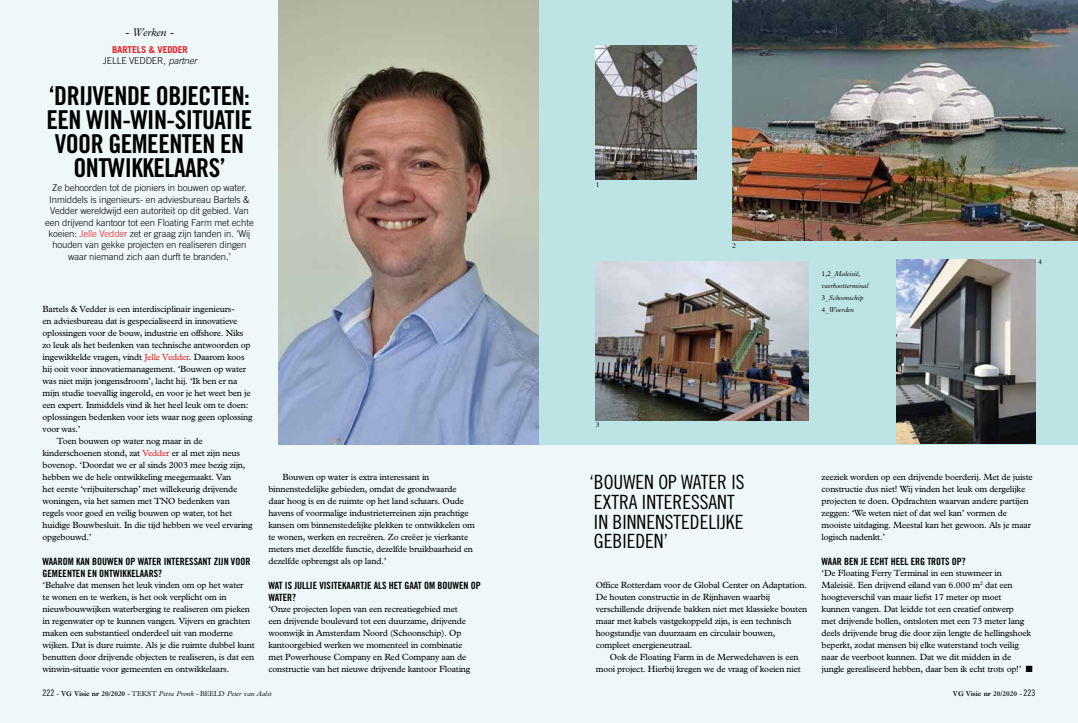
<style>
.page{position:relative;width:1078px;height:723px;background:#fff}
.page>*{position:absolute;margin:0;border:0;box-sizing:border-box;transform-origin:0 0}
.t1{font:26px/24px "Trade Gothic Bold Cond Twenty";letter-spacing:-.02em;color:#000;text-align:center}
.t2{font:19.6px/19.6px "Trade Gothic Cond Eighteen";color:#000}
.t3{font:italic 300 11px "M Plantin";letter-spacing:-.01em;color:#000}
.t4{font:10px/12px "Trade Gothic Bold Cond Twenty";color:#000}
.t5{font:300 9.5px/11.4px "Trade Gothic";letter-spacing:-.01em;color:#000;text-align:center}
.t6{font:700 9.5px/11.4px "Trade Gothic";letter-spacing:-.01em;color:#ed1d24;text-align:center}
.t7{font:9px/12px "M Plantin";letter-spacing:-.02em;color:#000}
.t8{font:italic 300 7px/12px "M Plantin";color:#000}
.t9{font:600 7px "M Plantin";letter-spacing:-.01em;color:#000}
.t10{font:300 7px "M Plantin";color:#000}
.s1{font-weight:300;color:#000}
.s2{font-weight:300;font-style:italic;color:#000}
.s3{color:#ed1d24}
.s4{font-family:"Trade Gothic Cond Eighteen";font-weight:400;font-style:normal;font-size:9px}
.s5{font-style:normal}
.s6{font-weight:600;font-style:normal}
.s7{font-weight:300}
.s8{font-family:"Trade Gothic Cond Eighteen";font-weight:400;font-size:9px}
</style>
<div class="page">
<div style="left:0;top:0;width:1077px;height:723px;background:#eff8f8"></div>
<div style="left:539px;top:0;width:538px;height:444px;background:#bce4e5"></div>
<img style="left:732px;top:0;width:345px;height:240px">
<img style="left:595px;top:45px;width:101px;height:135px">
<img style="left:896px;top:259px;width:139px;height:185px">
<img style="left:595px;top:262px;width:213px;height:158px">
<img style="left:279px;top:0;width:260px;height:444px">
<p class="t3" style="left:125px;top:26px;width:50px">- Werken -</p>
<p class="t6" style="left:103px;top:43px;width:96px">BARTELS &amp; VEDDER<br><span class="s1">Jelle Vedder,</span> <span class="s2">partner</span></p>
<h1 class="t1" style="left:46px;top:84px;width:207px">‘DRIJVENDE OBJECTEN:<br>EEN WIN-WIN-SITUATIE<br>VOOR GEMEENTEN EN<br>ONTWIKKELAARS’</h1>
<p class="t5" style="left:45px;top:182px;width:210px">Ze behoorden tot de pioniers in bouwen op water.<br>Inmiddels is ingenieurs- en adviesbureau Bartels &amp; Vedder wereldwijd een autoriteit op dit gebied. Van een drijvend kantoor tot een Floating Farm met echte koeien: <span class="s3">Jelle Vedder</span> zet er graag zijn tanden in. ‘Wij houden van gekke projecten en realiseren dingen waar niemand zich aan durft te branden.’</p>
<p class="t7" style="left:43px;top:303px;width:193px">Bartels &amp; Vedder is een interdisciplinair ingenieurs-</p>
<p class="t7" style="left:43px;top:315px;width:196px">en adviesbureau dat is gespecialiseerd in innovatieve</p>
<p class="t7" style="left:43px;top:327px;width:202px">oplossingen voor de bouw, industrie en offshore. Niks</p>
<p class="t7" style="left:43px;top:339px;width:209px">zo leuk als het bedenken van technische antwoorden op</p>
<p class="t7" style="left:43px;top:351px;width:203px">ingewikkelde vragen, vindt <span class="s3">Jelle Vedder</span>. Daarom koos</p>
<p class="t7" style="left:43px;top:363px;width:205px">hij ooit voor innovatiemanagement. ‘Bouwen op water</p>
<p class="t7" style="left:43px;top:375px;width:196px">was niet mijn jongensdroom’, lacht hij. ‘Ik ben er na</p>
<p class="t7" style="left:43px;top:387px;width:209px">mijn studie toevallig ingerold, en voor je het weet ben je</p>
<p class="t7" style="left:43px;top:399px;width:207px">een expert. Inmiddels vind ik het heel leuk om te doen:</p>
<p class="t7" style="left:43px;top:411px;width:211px">oplossingen bedenken voor iets waar nog geen oplossing</p>
<p class="t7" style="left:43px;top:423px;width:40px">voor was.’</p>
<p class="t7" style="left:57px;top:435px;width:147px">Toen bouwen op water nog maar in de</p>
<p class="t7" style="left:43px;top:447px;width:199px">kinderschoenen stond, zat <span class="s3">Vedder</span> er al met zijn neus</p>
<p class="t7" style="left:43px;top:459px;width:204px">bovenop. ‘Doordat we er al sinds 2003 mee bezig zijn,</p>
<p class="t7" style="left:43px;top:471px;width:190px">hebben we de hele ontwikkeling meegemaakt. Van</p>
<p class="t7" style="left:43px;top:483px;width:196px">het eerste ‘vrijbuiterschap’ met willekeurig drijvende</p>
<p class="t7" style="left:43px;top:495px;width:189px">woningen, via het samen met TNO bedenken van</p>
<p class="t7" style="left:43px;top:507px;width:191px">regels voor goed en veilig bouwen op water, tot het</p>
<p class="t7" style="left:43px;top:519px;width:212px">huidige Bouwbesluit. In die tijd hebben we veel ervaring</p>
<p class="t7" style="left:43px;top:531px;width:50px">opgebouwd.’</p>
<p class="t4" style="left:43px;top:555px;width:209px">WAAROM KAN BOUWEN OP WATER INTERESSANT ZIJN VOOR<br>GEMEENTEN EN ONTWIKKELAARS?</p>
<p class="t7" style="left:43px;top:579px;width:214px">‘Behalve dat mensen het leuk vinden om op het water<br>te wonen en te werken, is het ook verplicht om in nieuwbouwwijken waterberging te realiseren om pieken in regenwater op te kunnen vangen. Vijvers en grachten maken een substantieel onderdeel uit van moderne wijken. Dat is dure ruimte. Als je die ruimte dubbel kunt benutten door drijvende objecten te realiseren, is dat een winwin-situatie voor gemeenten en ontwikkelaars.</p>
<p class="t7" style="left:268px;top:471px;width:208px;text-indent:14px">Bouwen op water is extra interessant in binnenstedelijke gebieden, omdat de grondwaarde daar hoog is en de ruimte op het land schaars. Oude havens of voormalige industrieterreinen zijn prachtige kansen om binnenstedelijke plekken te ontwikkelen om te wonen, werken en recreëren. Zo creëer je vierkante meters met dezelfde functie, dezelfde bruikbaarheid en dezelfde opbrengst als op land.’</p>
<p class="t4" style="left:268px;top:579px;width:214px">WAT IS JULLIE VISITEKAARTJE ALS HET GAAT OM BOUWEN OP<br>WATER?</p>
<p class="t7" style="left:268px;top:603px;width:203px">‘Onze projecten lopen van een recreatiegebied met een drijvende boulevard tot een duurzame, drijvende woonwijk in Amsterdam Noord (Schoonschip). Op kantoorgebied werken we momenteel in combinatie met Powerhouse Company en Red Company aan de constructie van het nieuwe drijvende kantoor Floating</p>
<p class="t8" style="left:43px;top:688px;width:230px"><span class="s4">222</span> <span class="s5">-</span> <span class="s6">VG Visie nr 20/2020</span> <span class="s5">- tekst</span> Petra Pronk <span class="s5">- BEELD</span> Peter van Aalst</p>
<p class="t10" style="left:595px;top:180px;width:5px">1</p>
<p class="t10" style="left:732px;top:241px;width:5px">2</p>
<p class="t8" style="left:821px;top:268px;width:48px"><span class="s5">1,2_</span>Maleisië, veerbootterminal<br><span class="s5">3_</span>Schoonschip<br><span class="s5">4_</span>Woerden</p>
<p class="t10" style="left:1037px;top:258px;width:5px">4</p>
<p class="t10" style="left:595px;top:421px;width:5px">3</p>
<h2 class="t2" style="left:589px;top:472px;width:156px">‘BOUWEN OP WATER IS<br>EXTRA INTERESSANT<br>IN BINNENSTEDELIJKE<br>GEBIEDEN’</h2>
<p class="t7" style="left:595px;top:579px;width:213px">Office Rotterdam voor de Global Center on Adaptation.<br>De houten constructie in de Rijnhaven waarbij verschillende drijvende bakken niet met klassieke bouten maar met kabels vastgekoppeld zijn, is een technisch hoogstandje van duurzaam en circulair bouwen, compleet energieneutraal.</p>
<p class="t7" style="left:595px;top:651px;width:207px;text-align:right">Ook de Floating Farm in de Merwedehaven is een mooi project. Hierbij kregen we de vraag of koeien niet</p>
<p class="t7" style="left:821px;top:471px;width:212px">zeeziek worden op een drijvende boerderij. Met de juiste constructie dus niet! Wij vinden het leuk om dergelijke projecten te doen. Opdrachten waarvan andere partijen zeggen: ‘We weten niet of dat wel kan’ vormen de mooiste uitdaging. Meestal kan het gewoon. Als je maar logisch nadenkt.’</p>
<p class="t4" style="left:821px;top:555px;width:146px">WAAR BEN JE ECHT HEEL ERG TROTS OP?</p>
<p class="t7" style="left:821px;top:567px;width:212px">‘De Floating Ferry Terminal in een stuwmeer in Maleisië. Een drijvend eiland van 6.000 m<sup>2</sup> dat een hoogteverschil van maar liefst 17 meter op moet<br>kunnen vangen. Dat leidde tot een creatief ontwerp<br>met drijvende bollen, ontsloten met een 73 meter lang deels drijvende brug die door zijn lengte de hellingshoek beperkt, zodat mensen bij elke waterstand toch veilig naar de veerboot kunnen. Dat we dit midden in de jungle gerealiseerd hebben, daar ben ik echt trots op!’ ■</p>
<p class="t9" style="left:952px;top:689px;width:84px">VG Visie nr 20/2020 <span class="s7">-</span> <span class="s8">223</span></p>
</div>
